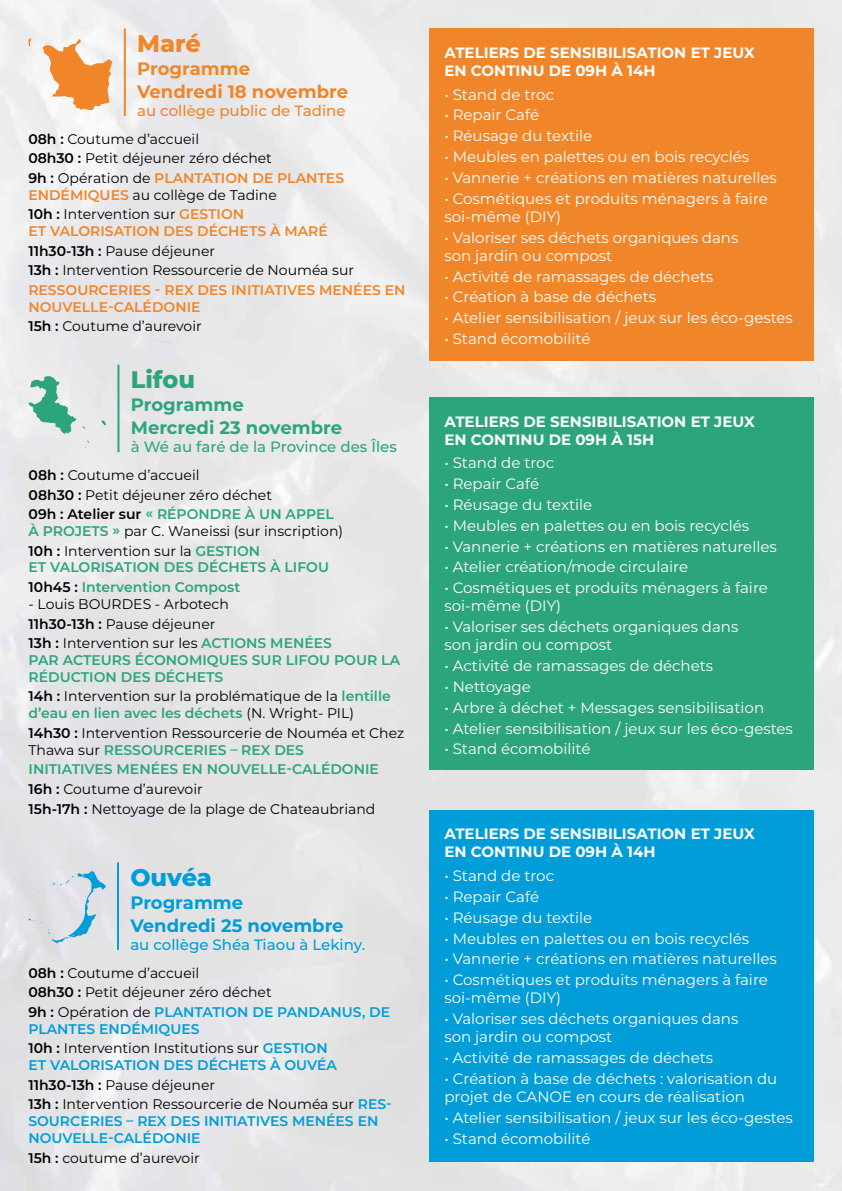
<style>
.page{position:relative;width:842px;height:1191px;background:#fff}
.page>*{position:absolute;margin:0;border:0;box-sizing:border-box;transform-origin:0 0}
.t1{font:800 24px "Montserrat";color:#2ca57c}
.t2{font:800 24px "Montserrat";letter-spacing:-.01em;color:#009dd8}
.t3{font:800 24px "Montserrat";color:#f08629}
.t4{font:700 18px "Montserrat";color:#f08629}
.t5{font:700 18px/23.1px "Montserrat";color:#2ca57c}
.t6{font:700 18px/23.1px "Montserrat";color:#009dd8}
.t7{font:15px/18px "Montserrat";color:#fff}
.t8{font:700 15px/18px "Montserrat";color:#fff}
.t9{font:500 15px "Montserrat";color:#2ca57c}
.t10{font:500 15px "Montserrat";color:#009dd8}
.t11{font:500 15px "Montserrat";color:#f08629}
.t12{font:14px/19.6px "Montserrat";color:#000}
.t13{font:600 14px/19.6px "Montserrat";color:#f08629}
.t14{font:600 14px/19.6px "Montserrat";color:#2ca57c}
.t15{font:600 14px/16.8px "Montserrat";color:#009dd8}
.s1{font-weight:600}
.s2{font-weight:600;color:#f08629}
.s3{color:#000}
.s4{font-weight:400;color:#000}
.s5{font-weight:600;color:#2ca57c}
.s6{font-weight:600;color:#009dd8}
</style>
<div class="page">
<img style="left:0;top:0;width:842px;height:1191px">
<svg style="left:28px;top:38px;width:3px;height:8px"></svg>
<svg style="left:43px;top:39px;width:69px;height:71px"></svg>
<hr style="left:124px;top:28px;width:2px;height:88px;background:#f08629">
<div style="left:429px;top:28px;width:385px;height:332px;background:#f08629"></div>
<div style="left:429px;top:397px;width:385px;height:373px;background:#2ca57c"></div>
<div style="left:429px;top:810px;width:385px;height:351px;background:#009dd8"></div>
<svg style="left:101px;top:420px;width:5px;height:5px"></svg>
<svg style="left:85px;top:440px;width:4px;height:8px"></svg>
<svg style="left:28px;top:376px;width:48px;height:58px;background:#98cdbb"></svg>
<hr style="left:117px;top:365px;width:2px;height:87px;background:#2ca57c">
<svg style="left:28px;top:911px;width:14px;height:12px"></svg>
<svg style="left:48px;top:871px;width:58px;height:72px;background:#c6d9e4"></svg>
<hr style="left:117px;top:862px;width:2px;height:87px;background:#009dd8">
<h1 class="t3" style="left:137px;top:25px;width:65px">Maré</h1>
<p class="t4" style="left:137px;top:55px;width:114px">Programme</p>
<p class="t4" style="left:137px;top:78px;width:212px">Vendredi 18 novembre</p>
<p class="t11" style="left:137px;top:100px;width:210px">au collège public de Tadine</p>
<p class="t12" style="left:28px;top:128px;width:317px"><span class="s1">08h :</span> Coutume d’accueil<br><span class="s1">08h30 :</span> Petit déjeuner zéro déchet<br><span class="s1">9h :</span> Opération de <span class="s2">PLANTATION DE PLANTES</span></p>
<p class="t12" style="left:28px;top:184px;width:250px"><span class="s2">ENDÉMIQUES</span> au collège de Tadine<br><span class="s1">10h :</span> Intervention sur <span class="s2">GESTION</span></p>
<p class="t13" style="left:28px;top:221px;width:379px">ET VALORISATION DES DÉCHETS À MARÉ<br><span class="s3">11h30-13h :</span> <span class="s4">Pause déjeuner<br></span><span class="s3">13h :</span> <span class="s4">Intervention Ressourcerie de Nouméa sur </span>RESSOURCERIES - REX DES INITIATIVES MENÉES EN</p>
<p class="t13" style="left:28px;top:296px;width:175px">NOUVELLE-CALÉDONIE<br><span class="s3">15h :</span> <span class="s4">Coutume d’aurevoir</span></p>
<h1 class="t1" style="left:131px;top:362px;width:66px">Lifou</h1>
<p class="t5" style="left:131px;top:392px;width:213px">Programme<br>Mercredi 23 novembre</p>
<p class="t9" style="left:131px;top:436px;width:268px">à Wé au faré de la Province des Îles</p>
<p class="t12" style="left:29px;top:464px;width:307px"><span class="s1">08h :</span> Coutume d’accueil<br><span class="s1">08h30 :</span> Petit déjeuner zéro déchet<br><span class="s1">09h : Atelier sur</span> <span class="s5">« RÉPONDRE À UN APPEL</span></p>
<p class="t12" style="left:29px;top:521px;width:316px"><span class="s5">À PROJETS »</span> par C. Waneissi (sur inscription)<br><span class="s1">10h :</span> Intervention sur la <span class="s5">GESTION</span></p>
<p class="t14" style="left:29px;top:557px;width:302px">ET VALORISATION DES DÉCHETS À LIFOU<br><span class="s3">10h45 :</span> Intervention Compost</p>
<p class="t12" style="left:29px;top:593px;width:305px">- Louis BOURDES - Arbotech<br><span class="s1">11h30-13h :</span> Pause déjeuner<br><span class="s1">13h :</span> Intervention sur les <span class="s5">ACTIONS MENÉES</span></p>
<p class="t14" style="left:29px;top:651px;width:373px;line-height:16.8px">PAR ACTEURS ÉCONOMIQUES SUR LIFOU POUR LA<br>RÉDUCTION DES DÉCHETS</p>
<p class="t12" style="left:29px;top:687px;width:364px;line-height:16.8px"><span class="s1">14h :</span> Intervention sur la problématique de la <span class="s5">lentille d’eau en lien avec les déchets</span> (N. Wright- PIL)</p>
<p class="t12" style="left:29px;top:724px;width:377px;line-height:16.8px"><span class="s1">14h30 :</span> Intervention Ressourcerie de Nouméa et Chez<br>Thawa sur <span class="s5">RESSOURCERIES – REX DES</span></p>
<p class="t12" style="left:29px;top:759px;width:352px"><span class="s5">INITIATIVES MENÉES EN NOUVELLE-CALÉDONIE<br></span><span class="s1">16h :</span> Coutume d’aurevoir<br><span class="s1">15h-17h :</span> Nettoyage de la plage de Chateaubriand</p>
<h1 class="t2" style="left:130px;top:859px;width:83px">Ouvéa</h1>
<p class="t6" style="left:130px;top:890px;width:215px">Programme<br>Vendredi 25 novembre</p>
<p class="t10" style="left:130px;top:934px;width:236px">au collège Shéa Tiaou à Lekiny.</p>
<p class="t12" style="left:28px;top:962px;width:363px"><span class="s1">08h :</span> Coutume d’accueil<br><span class="s1">08h30 :</span> Petit déjeuner zéro déchet<br><span class="s1">9h :</span> Opération de <span class="s6">PLANTATION DE PANDANUS, DE</span></p>
<p class="t12" style="left:28px;top:1018px;width:301px"><span class="s6">PLANTES ENDÉMIQUES<br></span><span class="s1">10h :</span> Intervention Institutions sur <span class="s6">GESTION</span></p>
<p class="t12" style="left:28px;top:1054px;width:365px"><span class="s6">ET VALORISATION DES DÉCHETS À OUVÉA<br></span><span class="s1">11h30-13h :</span> Pause déjeuner<br><span class="s1">13h :</span> Intervention Ressourcerie de Nouméa sur <span class="s6">RES-</span></p>
<p class="t15" style="left:28px;top:1112px;width:351px">SOURCERIES – REX DES INITIATIVES MENÉES EN<br>NOUVELLE-CALÉDONIE</p>
<p class="t12" style="left:28px;top:1147px;width:173px"><span class="s1">15h :</span> coutume d’aurevoir</p>
<p class="t8" style="left:444px;top:43px;width:312px">ATELIERS DE SENSIBILISATION ET JEUX<br>EN CONTINU DE 09H À 14H</p>
<p class="t7" style="left:444px;top:85px;width:111px">• Stand de troc</p>
<p class="t7" style="left:444px;top:106px;width:96px">• Repair Café</p>
<p class="t7" style="left:444px;top:126px;width:149px">• Réusage du textile</p>
<p class="t7" style="left:444px;top:147px;width:306px">• Meubles en palettes ou en bois recyclés</p>
<p class="t7" style="left:444px;top:168px;width:334px">• Vannerie + créations en matières naturelles</p>
<p class="t7" style="left:444px;top:189px;width:325px">• Cosmétiques et produits ménagers à faire soi-même (DIY)</p>
<p class="t7" style="left:444px;top:228px;width:296px">• Valoriser ses déchets organiques dans son jardin ou compost</p>
<p class="t7" style="left:444px;top:267px;width:270px">• Activité de ramassages de déchets</p>
<p class="t7" style="left:444px;top:287px;width:213px">• Création à base de déchets</p>
<p class="t7" style="left:444px;top:308px;width:350px">• Atelier sensibilisation / jeux sur les éco-gestes</p>
<p class="t7" style="left:444px;top:329px;width:148px">• Stand écomobilité</p>
<p class="t8" style="left:444px;top:411px;width:312px">ATELIERS DE SENSIBILISATION ET JEUX<br>EN CONTINU DE 09H À 15H</p>
<p class="t7" style="left:444px;top:453px;width:111px">• Stand de troc</p>
<p class="t7" style="left:444px;top:474px;width:96px">• Repair Café</p>
<p class="t7" style="left:444px;top:495px;width:149px">• Réusage du textile</p>
<p class="t7" style="left:444px;top:516px;width:306px">• Meubles en palettes ou en bois recyclés</p>
<p class="t7" style="left:444px;top:537px;width:334px">• Vannerie + créations en matières naturelles</p>
<p class="t7" style="left:444px;top:557px;width:245px">• Atelier création/mode circulaire</p>
<p class="t7" style="left:444px;top:578px;width:325px">• Cosmétiques et produits ménagers à faire soi-même (DIY)</p>
<p class="t7" style="left:444px;top:617px;width:296px">• Valoriser ses déchets organiques dans son jardin ou compost</p>
<p class="t7" style="left:444px;top:656px;width:270px">• Activité de ramassages de déchets</p>
<p class="t7" style="left:444px;top:677px;width:88px">• Nettoyage</p>
<p class="t7" style="left:444px;top:698px;width:321px">• Arbre à déchet + Messages sensibilisation</p>
<p class="t7" style="left:444px;top:718px;width:350px">• Atelier sensibilisation / jeux sur les éco-gestes</p>
<p class="t7" style="left:444px;top:739px;width:148px">• Stand écomobilité</p>
<p class="t8" style="left:444px;top:824px;width:312px">ATELIERS DE SENSIBILISATION ET JEUX<br>EN CONTINU DE 09H À 14H</p>
<p class="t7" style="left:444px;top:866px;width:111px">• Stand de troc</p>
<p class="t7" style="left:444px;top:887px;width:96px">• Repair Café</p>
<p class="t7" style="left:444px;top:908px;width:149px">• Réusage du textile</p>
<p class="t7" style="left:444px;top:928px;width:306px">• Meubles en palettes ou en bois recyclés</p>
<p class="t7" style="left:444px;top:949px;width:334px">• Vannerie + créations en matières naturelles</p>
<p class="t7" style="left:444px;top:970px;width:325px">• Cosmétiques et produits ménagers à faire soi-même (DIY)</p>
<p class="t7" style="left:444px;top:1009px;width:296px">• Valoriser ses déchets organiques dans son jardin ou compost</p>
<p class="t7" style="left:444px;top:1048px;width:270px">• Activité de ramassages de déchets</p>
<p class="t7" style="left:444px;top:1069px;width:334px">• Création à base de déchets : valorisation du projet de CANOE en cours de réalisation</p>
<p class="t7" style="left:444px;top:1107px;width:350px">• Atelier sensibilisation / jeux sur les éco-gestes</p>
<p class="t7" style="left:444px;top:1128px;width:148px">• Stand écomobilité</p>
</div>
